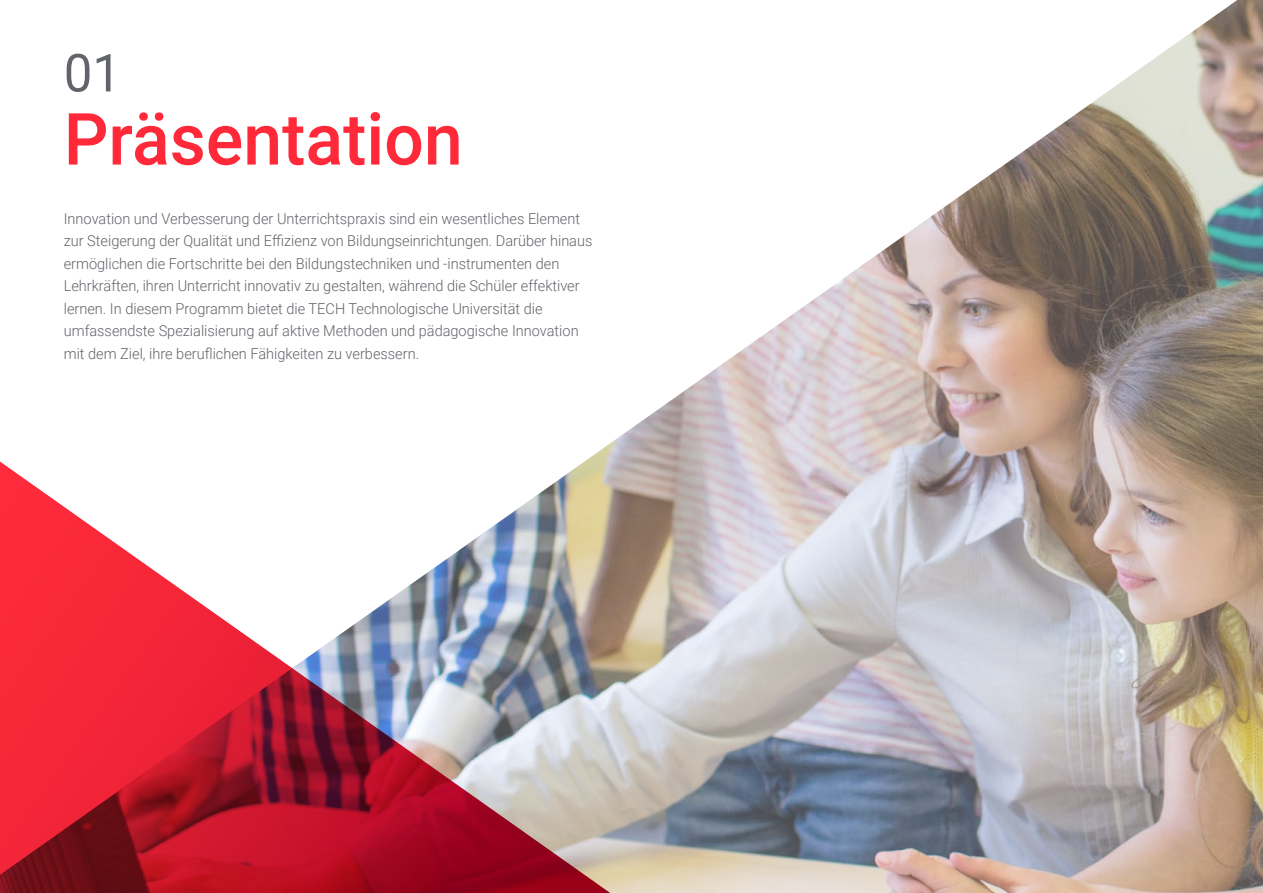
<style>
.page{position:relative;width:1263px;height:893px;background:#fff}
.page>*{position:absolute;margin:0;border:0;box-sizing:border-box;transform-origin:0 0}
.t1{font:500 72px "Roboto";color:#ff293a}
.t2{font:52.5px "Roboto";color:#61646a}
.t3{font:300 15px/22.5px "Roboto";color:#61646a}
</style>
<div class="page">
<img style="left:607px;top:0;width:656px;height:893px">
<img style="left:0;top:446px;width:640px;height:447px">
<h2 class="t2" style="left:64px;top:36px;width:59px">01</h2>
<h1 class="t1" style="left:64px;top:89px;width:400px">Präsentation</h1>
<p class="t3" style="left:64px;top:207px;width:530px">Innovation und Verbesserung der Unterrichtspraxis sind ein wesentliches Element zur Steigerung der Qualität und Effizienz von Bildungseinrichtungen. Darüber hinaus ermöglichen die Fortschritte bei den Bildungstechniken und -instrumenten den Lehrkräften, ihren Unterricht innovativ zu gestalten, während die Schüler effektiver lernen. In diesem Programm bietet die TECH Technologische Universität die umfassendste Spezialisierung auf aktive Methoden und pädagogische Innovation mit dem Ziel, ihre beruflichen Fähigkeiten zu verbessern.</p>
</div>
